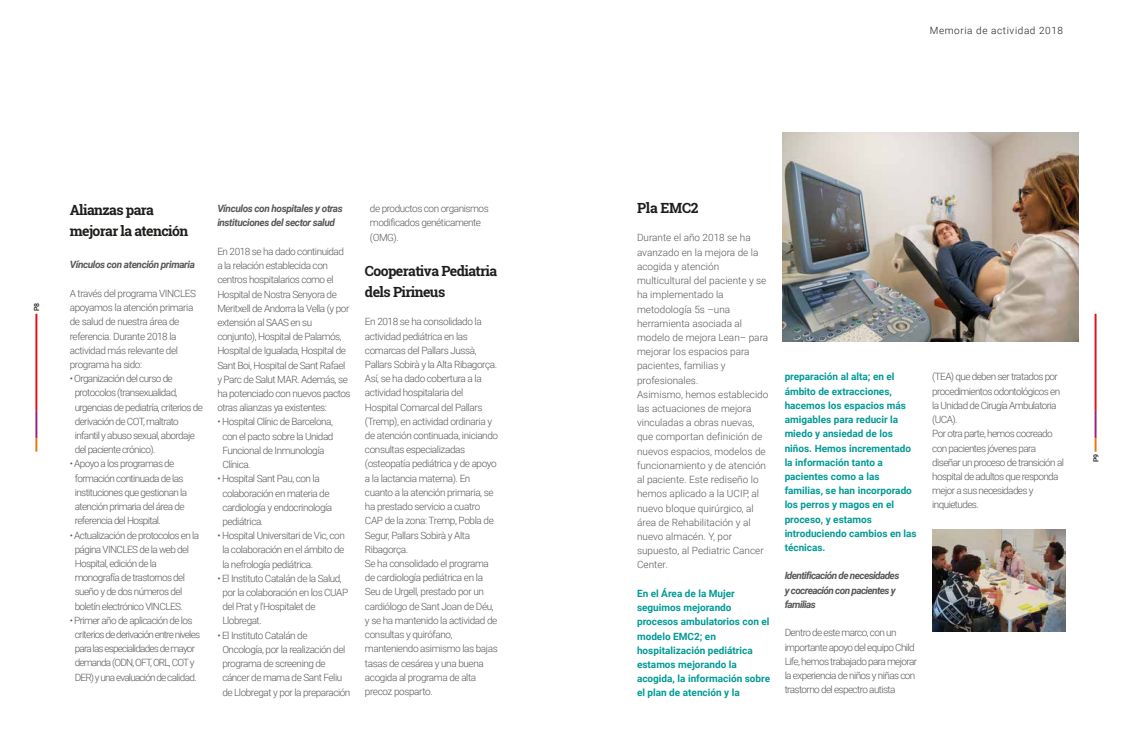
<style>
.page{position:relative;width:1134px;height:752px;background:#fff}
.page>*{position:absolute;margin:0;border:0;box-sizing:border-box;transform-origin:0 0}
.t1{font:700 14px/21px "Roboto Slab";letter-spacing:-.04em;color:#1d1d1b}
.t2{font:300 10px/14.2px "Roboto";letter-spacing:-.045em;color:#575756}
.t3{font:300 10px/14.2px "Roboto";color:#575756}
.t4{font:700 10px/14.2px "Roboto";color:#009a96}
.t5{font:300 10px/14.2px "Roboto";letter-spacing:-.08em;color:#575756}
.t6{font:italic 700 10px/14.2px "Roboto";letter-spacing:-.04em;color:#575756}
.t7{font:italic 700 10px/14.2px "Roboto";letter-spacing:-.06em;color:#575756}
.t8{font:300 10px "Roboto";letter-spacing:.06em;color:#1d1d1b}
.t9{font:500 7px "Roboto";color:#1d1d1b}
</style>
<div class="page">
<svg style="left:35px;top:313px;width:2px;height:138px"></svg>
<svg style="left:1094px;top:313px;width:2px;height:138px"></svg>
<img style="left:782px;top:132px;width:296px;height:209px">
<img style="left:932px;top:529px;width:134px;height:101px">
<p class="t9" style="left:32px;top:311px;width:10px;rotate:-90deg">P8</p>
<h1 class="t1" style="left:70px;top:199px;width:120px">Alianzas para mejorar la atención</h1>
<p class="t6" style="left:70px;top:257px;width:127px">Vínculos con atención primaria</p>
<p class="t2" style="left:70px;top:286px;width:128px">A través del programa VINCLES apoyamos la atención primaria de salud de nuestra área de referencia. Durante 2018 la actividad más relevante del programa ha sido:</p>
<p class="t2" style="left:75px;top:371px;width:130px;text-indent:-5px">• Organización del curso de protocolos (transexualidad, urgencias de pediatría, criterios de derivación de COT, maltrato infantil y abuso sexual, abordaje del paciente crónico).</p>
<p class="t2" style="left:75px;top:456px;width:114px;text-indent:-5px">• Apoyo a los programas de formación continuada de las instituciones que gestionan la atención primaria del área de referencia del Hospital.</p>
<p class="t2" style="left:75px;top:527px;width:126px;text-indent:-5px">• Actualización de protocolos en la página VINCLES de la web del<br>Hospital, edición de la monografía de trastornos del sueño y de dos números del boletín electrónico VINCLES.</p>
<p class="t5" style="left:75px;top:612px;width:127px;text-indent:-5px">• Primer año de aplicación de los criterios de derivación entre niveles para las especialidades de mayor demanda (ODN, OFT, ORL, COT y DER) y una evaluación de calidad.</p>
<p class="t6" style="left:217px;top:201px;width:127px">Vínculos con hospitales y otras instituciones del sector salud</p>
<p class="t2" style="left:217px;top:244px;width:135px">En 2018 se ha dado continuidad a la relación establecida con centros hospitalarios como el<br>Hospital de Nostra Senyora de<br>Meritxell de Andorra la Vella (y por extensión al SAAS en su conjunto), Hospital de Palamós,<br>Hospital de Igualada, Hospital de<br>Sant Boi, Hospital de Sant Rafael y Parc de Salut MAR. Además, se ha potenciado con nuevos pactos otras alianzas ya existentes:</p>
<p class="t2" style="left:222px;top:414px;width:113px;text-indent:-5px">• Hospital Clínic de Barcelona, con el pacto sobre la Unidad<br>Funcional de Inmunología<br>Clínica.</p>
<p class="t2" style="left:222px;top:471px;width:111px;text-indent:-5px">• Hospital Sant Pau, con la colaboración en materia de cardiología y endocrinología pediátrica.</p>
<p class="t2" style="left:222px;top:528px;width:124px;text-align:justify;text-indent:-5px">• Hospital Universitari de Vic, con la colaboración en el ámbito de la nefrología pediátrica.</p>
<p class="t2" style="left:222px;top:570px;width:127px;text-indent:-5px">• El Instituto Catalán de la Salud, por la colaboración en los CUAP del Prat y l'Hospitalet de<br>Llobregat.</p>
<p class="t2" style="left:222px;top:627px;width:130px;text-indent:-5px">• El Instituto Catalán de<br>Oncología, por la realización del programa de screening de cáncer de mama de Sant Feliu de Llobregat y por la preparación</p>
<p class="t2" style="left:370px;top:201px;width:120px">de productos con organismos modificados genéticamente (OMG).</p>
<h1 class="t1" style="left:365px;top:260px;width:134px">Cooperativa Pediatria dels Pirineus</h1>
<p class="t2" style="left:365px;top:314px;width:135px">En 2018 se ha consolidado la actividad pediátrica en las comarcas del Pallars Jussà,<br>Pallars Sobirà y la Alta Ribagorça.<br>Así, se ha dado cobertura a la actividad hospitalaria del<br>Hospital Comarcal del Pallars (Tremp), en actividad ordinaria y de atención continuada, iniciando consultas especializadas (osteopatía pediátrica y de apoyo a la lactancia materna). En cuanto a la atención primaria, se ha prestado servicio a cuatro<br>CAP de la zona: Tremp, Pobla de<br>Segur, Pallars Sobirà y Alta<br>Ribagorça.<br>Se ha consolidado el programa de cardiología pediátrica en la<br>Seu de Urgell, prestado por un cardiólogo de Sant Joan de Déu, y se ha mantenido la actividad de consultas y quirófano, manteniendo asimismo las bajas tasas de cesárea y una buena acogida al programa de alta precoz posparto.</p>
<p class="t8" style="left:930px;top:23px;width:135px">Memoria de actividad 2018</p>
<h1 class="t1" style="left:637px;top:197px;width:63px">Pla EMC2</h1>
<p class="t3" style="left:637px;top:230px;width:133px">Durante el año 2018 se ha avanzado en la mejora de la acogida y atención multicultural del paciente y se ha implementado la metodología 5s –una herramienta asociada al modelo de mejora Lean– para mejorar los espacios para pacientes, familias y profesionales.<br>Asimismo, hemos establecido las actuaciones de mejora vinculadas a obras nuevas, que comportan definición de nuevos espacios, modelos de funcionamiento y de atención al paciente. Este rediseño lo hemos aplicado a la UCIP, al nuevo bloque quirúrgico, al área de Rehabilitación y al nuevo almacén. Y, por supuesto, al Pediatric Cancer<br>Center.</p>
<p class="t4" style="left:637px;top:585px;width:135px">En el Área de la Mujer seguimos mejorando procesos ambulatorios con el modelo EMC2; en hospitalización pediátrica estamos mejorando la acogida, la información sobre el plan de atención y la</p>
<p class="t4" style="left:785px;top:369px;width:134px">preparación al alta; en el ámbito de extracciones, hacemos los espacios más amigables para reducir la miedo y ansiedad de los niños. Hemos incrementado la información tanto a pacientes como a las familias, se han incorporado los perros y magos en el proceso, y estamos introduciendo cambios en las técnicas.</p>
<p class="t7" style="left:785px;top:568px;width:116px">Identificación de necesidades y cocreación con pacientes y familias</p>
<p class="t2" style="left:785px;top:625px;width:134px">Dentro de este marco, con un importante apoyo del equipo Child<br>Life, hemos trabajado para mejorar la experiencia de niños y niñas con trastorno del espectro autista</p>
<p class="t2" style="left:932px;top:369px;width:133px">(TEA) que deben ser tratados por procedimientos odontológicos en la Unidad de Cirugía Ambulatoria (UCA).<br>Por otra parte, hemos cocreado con pacientes jóvenes para diseñar un proceso de transición al hospital de adultos que responda mejor a sus necesidades y inquietudes.</p>
<p class="t9" style="left:1091px;top:462px;width:10px;rotate:-90deg">P9</p>
</div>
